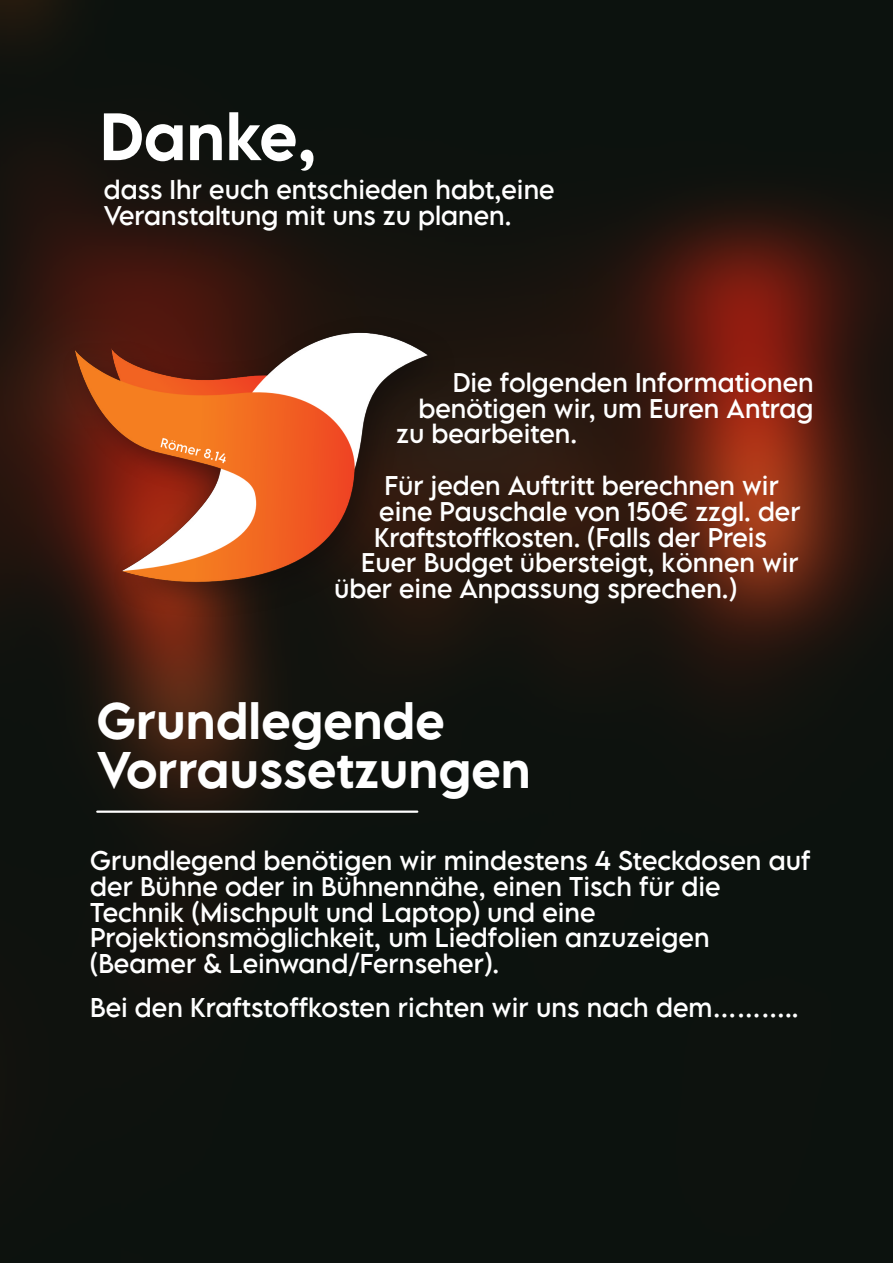
<style>
.page{position:relative;width:893px;height:1263px;background:#fff}
.page>*{position:absolute;margin:0;border:0;box-sizing:border-box;transform-origin:0 0}
.t1{font:500 59.4px "LEMONMILK Pro";color:#fff}
.t2{font:500 45.75px/49.1px "LEMONMILK Pro";color:#fff}
.t3{font:24.15px/26px "LEMONMILK Pro";color:#fff}
.t4{font:24px/25.8px "LEMONMILK Pro";color:#fff}
</style>
<div class="page">
<img style="left:0;top:0;width:893px;height:1263px">
<hr style="left:97px;top:810px;width:320px;height:3px;background:#fff">
<img style="left:64px;top:317px;width:390px;height:299px">
<h1 class="t1" style="left:100px;top:96px;width:218px">Danke,</h1>
<p class="t4" style="left:104px;top:176px;width:452px">dass Ihr euch entschieden habt,eine<br>Veranstaltung mit uns zu planen.</p>
<p class="t4" style="left:453px;top:369px;width:363px">Die folgenden Informationen</p>
<p class="t4" style="left:418px;top:394px;width:396px">benötigen wir, um Euren Antrag</p>
<p class="t4" style="left:396px;top:420px;width:183px">zu bearbeiten.</p>
<p class="t4" style="left:384px;top:472px;width:396px">Für jeden Auftritt berechnen wir</p>
<p class="t4" style="left:379px;top:498px;width:423px">eine Pauschale von 150€ zzgl. der</p>
<p class="t4" style="left:374px;top:524px;width:394px">Kraftstoffkosten. (Falls der Preis</p>
<p class="t4" style="left:361px;top:549px;width:439px">Euer Budget übersteigt, können wir</p>
<p class="t4" style="left:334px;top:575px;width:404px">über eine Anpassung sprechen.)</p>
<h2 class="t2" style="left:97px;top:695px;width:436px">Grundlegende<br>Vorraussetzungen</h2>
<p class="t3" style="left:90px;top:847px;width:722px">Grundlegend benötigen wir mindestens 4 Steckdosen auf der Bühne oder in Bühnennähe, einen Tisch für die Technik (Mischpult und Laptop) und eine Projektionsmöglichkeit, um Liedfolien anzuzeigen (Beamer &amp; Leinwand/Fernseher).</p>
<p class="t3" style="left:90px;top:994px;width:710px">Bei den Kraftstoffkosten richten wir uns nach dem………..</p>
</div>
